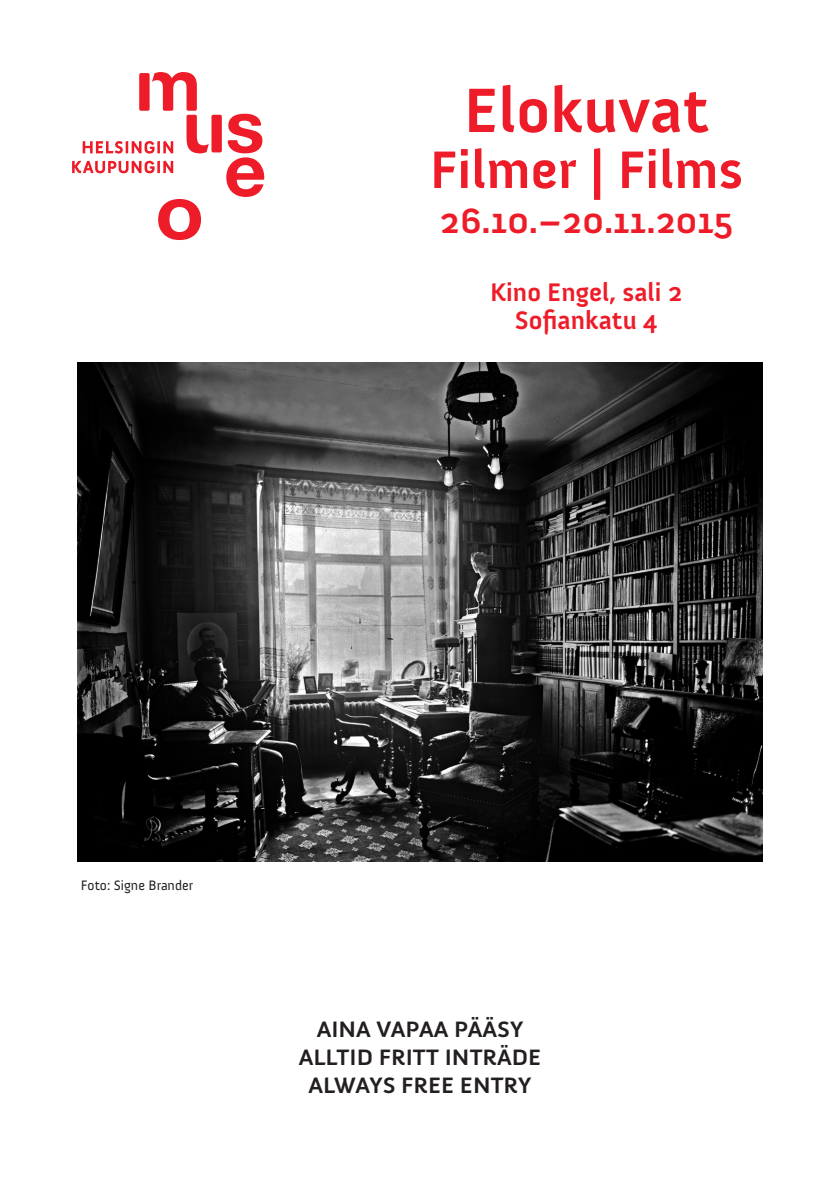
<style>
.page{position:relative;width:840px;height:1191px;background:#fff}
.page>*{position:absolute;margin:0;border:0;box-sizing:border-box;transform-origin:0 0}
.t1{font:700 64px "Anivers";color:#ee1c28}
.t2{font:700 54px "Anivers";color:#ee1c28}
.t3{font:700 36px "Anivers";color:#ee1c28}
.t4{font:700 26px "Anivers";color:#ee1c28}
.t5{font:700 22.8px/28px "Anivers";color:#231f20;text-align:center;scale:1.05 1}
.t6{font:14px "Anivers";color:#231f20}
</style>
<div class="page">
<svg style="left:72px;top:161px;width:101px;height:12px"></svg>
<svg style="left:158px;top:199px;width:43px;height:41px"></svg>
<svg style="left:83px;top:72px;width:126px;height:82px"></svg>
<div style="left:211px;top:115px;width:11px;height:37px;background:#ee1c28;border-radius:2px"></div>
<svg style="left:226px;top:114px;width:38px;height:83px"></svg>
<img style="left:77px;top:363px;width:685px;height:498px">
<p class="t1" style="left:463px;top:75px;width:247px">Elokuvat</p>
<p class="t2" style="left:429px;top:140px;width:315px">Filmer | Films</p>
<p class="t3" style="left:439px;top:201px;width:295px">26.10.–20.11.2015</p>
<p class="t4" style="left:490px;top:278px;width:194px">Kino Engel, sali 2</p>
<p class="t4" style="left:514px;top:306px;width:144px">Sofiankatu 4</p>
<p class="t6" style="left:81px;top:878px;width:114px">Foto: Signe Brander</p>
<p class="t5" style="left:298px;top:1015px;width:232px">AINA VAPAA PÄÄSY<br>ALLTID FRITT INTRÄDE<br>ALWAYS FREE ENTRY</p>
</div>
